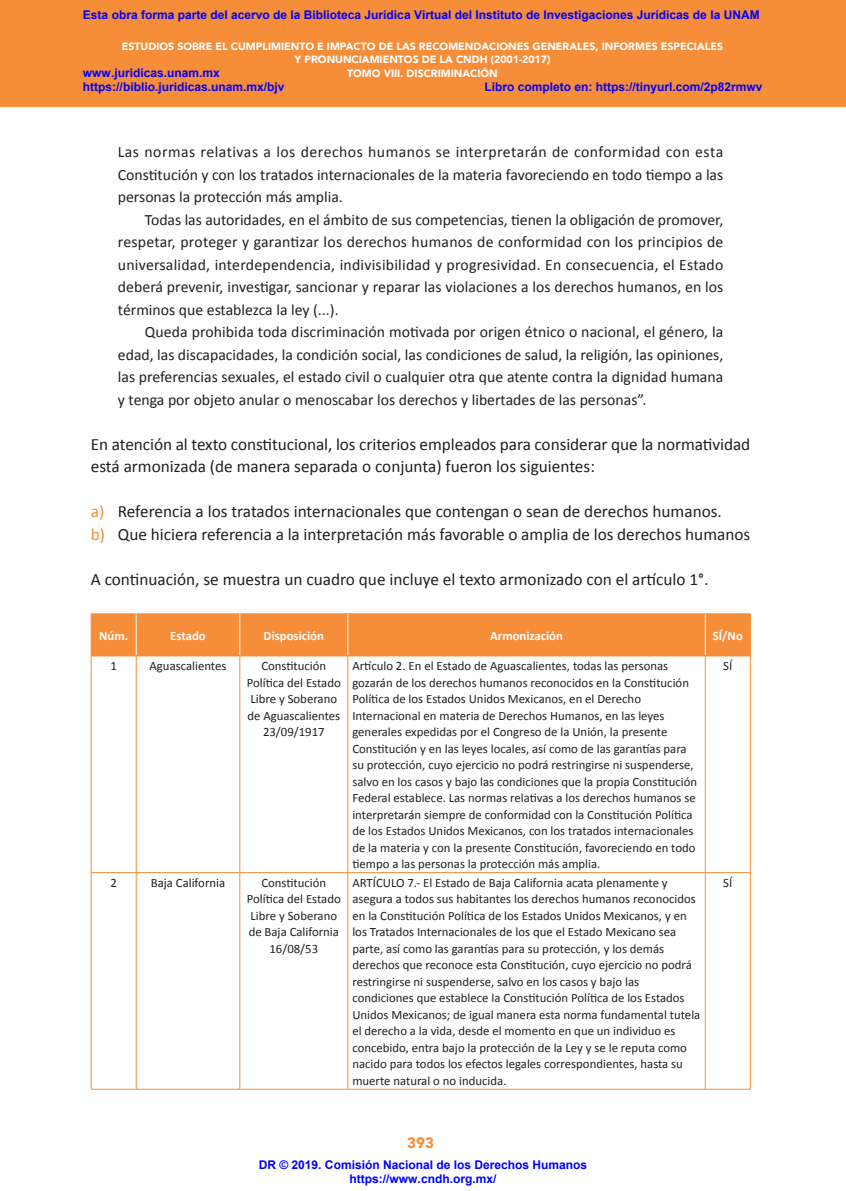
<style>
.page{position:relative;width:846px;height:1191px;background:#fff}
.page>*{position:absolute;margin:0;border:0;box-sizing:border-box;transform-origin:0 0}
.t1{font:17.25px/22.5px "Calibri";color:#231f20}
.t2{font:15.75px/22.5px "Calibri";color:#231f20;text-align:justify}
.t3{font:900 15px "Avenir";color:#f68d38}
.t4{font:12.75px/16.5px "Calibri";color:#231f20;text-align:center}
.t5{font:700 12.75px "Calibri";color:#fff}
.t6{font:700 12px/14.4px "Arial";color:#00f}
.t7{font:900 10.5px/13.5px "Avenir";color:#fff;text-align:center}
.s1{color:#f68d38}
</style>
<div class="page">
<div style="left:0;top:0;width:845px;height:106px;background:#f68d38"></div>
<div style="left:92px;top:614px;width:657px;height:41px;background:#f68d38"></div>
<hr style="left:136px;top:614px;width:1px;height:41px;background:#fff">
<hr style="left:239px;top:614px;width:1px;height:41px;background:#fff">
<hr style="left:347px;top:614px;width:1px;height:41px;background:#fff">
<hr style="left:704px;top:614px;width:1px;height:41px;background:#fff">
<hr style="left:91px;top:656px;width:1px;height:216px;background:#f68d38">
<hr style="left:136px;top:656px;width:1px;height:216px;background:#f68d38">
<hr style="left:239px;top:656px;width:1px;height:216px;background:#f68d38">
<hr style="left:347px;top:656px;width:1px;height:216px;background:#f68d38">
<hr style="left:704px;top:656px;width:1px;height:216px;background:#f68d38">
<hr style="left:749px;top:656px;width:1px;height:216px;background:#f68d38">
<hr style="left:91px;top:872px;width:45px;height:1px;background:#f68d38">
<hr style="left:91px;top:873px;width:1px;height:215px;background:#f68d38">
<hr style="left:136px;top:872px;width:104px;height:1px;background:#f68d38">
<hr style="left:136px;top:873px;width:1px;height:215px;background:#f68d38">
<hr style="left:240px;top:872px;width:108px;height:1px;background:#f68d38">
<hr style="left:239px;top:873px;width:1px;height:215px;background:#f68d38">
<hr style="left:348px;top:872px;width:357px;height:1px;background:#f68d38">
<hr style="left:347px;top:873px;width:1px;height:215px;background:#f68d38">
<hr style="left:705px;top:872px;width:45px;height:1px;background:#f68d38">
<hr style="left:704px;top:873px;width:1px;height:215px;background:#f68d38">
<hr style="left:749px;top:873px;width:1px;height:215px;background:#f68d38">
<hr style="left:91px;top:1088px;width:45px;height:1px;background:#f68d38">
<hr style="left:136px;top:1088px;width:104px;height:1px;background:#f68d38">
<hr style="left:240px;top:1088px;width:108px;height:1px;background:#f68d38">
<hr style="left:348px;top:1088px;width:357px;height:1px;background:#f68d38">
<hr style="left:705px;top:1088px;width:45px;height:1px;background:#f68d38">
<hr style="left:91px;top:613px;width:45px;height:1px;background:#f68d38">
<hr style="left:91px;top:614px;width:1px;height:41px;background:#f68d38">
<hr style="left:136px;top:613px;width:104px;height:1px;background:#f68d38">
<hr style="left:240px;top:613px;width:108px;height:1px;background:#f68d38">
<hr style="left:348px;top:613px;width:357px;height:1px;background:#f68d38">
<hr style="left:705px;top:613px;width:45px;height:1px;background:#f68d38">
<hr style="left:91px;top:655px;width:45px;height:1px;background:#f68d38">
<hr style="left:136px;top:655px;width:104px;height:1px;background:#f68d38">
<hr style="left:240px;top:655px;width:108px;height:1px;background:#f68d38">
<hr style="left:348px;top:655px;width:357px;height:1px;background:#f68d38">
<hr style="left:705px;top:655px;width:45px;height:1px;background:#f68d38">
<hr style="left:749px;top:614px;width:1px;height:41px;background:#f68d38">
<p class="t6" style="left:83px;top:8px;width:678px">Esta obra forma parte del acervo de la Biblioteca Jurídica Virtual del Instituto de Investigaciones Jurídicas de la UNAM</p>
<p class="t7" style="left:122px;top:39px;width:602px">ESTUDIOS SOBRE EL CUMPLIMIENTO E IMPACTO DE LAS RECOMENDACIONES GENERALES, INFORMES ESPECIALES<br>Y PRONUNCIAMIENTOS DE LA CNDH (2001-2017)<br>TOMO VIII. DISCRIMINACIÓN</p>
<p class="t6" style="left:83px;top:65px;width:203px">www.juridicas.unam.mx https://biblio.juridicas.unam.mx/bjv</p>
<p class="t6" style="left:484px;top:80px;width:280px">Libro completo en: https://tinyurl.com/2p82rmwv</p>
<p class="t2" style="left:118px;top:141px;width:607px">Las normas relativas a los derechos humanos se interpretarán de conformidad con esta Constitución y con los tratados internacionales de la materia favoreciendo en todo tiempo a las personas la protección más amplia.</p>
<p class="t2" style="left:118px;top:208px;width:607px;text-indent:27px">Todas las autoridades, en el ámbito de sus competencias, tienen la obligación de promover, respetar, proteger y garantizar los derechos humanos de conformidad con los principios de universalidad, interdependencia, indivisibilidad y progresividad. En consecuencia, el Estado deberá prevenir, investigar, sancionar y reparar las violaciones a los derechos humanos, en los términos que establezca la ley (...).</p>
<p class="t2" style="left:118px;top:321px;width:607px;text-indent:27px">Queda prohibida toda discriminación motivada por origen étnico o nacional, el género, la edad, las discapacidades, la condición social, las condiciones de salud, la religión, las opiniones, las preferencias sexuales, el estado civil o cualquier otra que atente contra la dignidad humana y tenga por objeto anular o menoscabar los derechos y libertades de las personas”.</p>
<h1 class="t1" style="left:91px;top:433px;width:661px">En atención al texto constitucional, los criterios empleados para considerar que la normatividad está armonizada (de manera separada o conjunta) fueron los siguientes:</h1>
<h1 class="t1" style="left:91px;top:500px;width:661px"><span class="s1">a)</span> Referencia a los tratados internacionales que contengan o sean de derechos humanos.<br><span class="s1">b)</span> Que hiciera referencia a la interpretación más favorable o amplia de los derechos humanos</h1>
<h1 class="t1" style="left:91px;top:568px;width:619px">A continuación, se muestra un cuadro que incluye el texto armonizado con el artículo 1°.</h1>
<p class="t5" style="left:99px;top:627px;width:31px">Núm.</p>
<p class="t5" style="left:170px;top:627px;width:37px">Estado</p>
<p class="t5" style="left:263px;top:627px;width:62px">Disposición</p>
<p class="t5" style="left:490px;top:627px;width:74px">Armonización</p>
<p class="t5" style="left:712px;top:627px;width:32px">SÍ/No</p>
<p class="t4" style="left:110px;top:657px;width:8px">1</p>
<p class="t4" style="left:149px;top:657px;width:78px">Aguascalientes</p>
<p class="t4" style="left:247px;top:657px;width:95px">Constitución<br>Política del Estado<br>Libre y Soberano de Aguascalientes<br>23/09/1917</p>
<p class="t4" style="left:352px;top:657px;width:346px;text-align:left">Artículo 2. En el Estado de Aguascalientes, todas las personas gozarán de los derechos humanos reconocidos en la Constitución Política de los Estados Unidos Mexicanos, en el Derecho Internacional en materia de Derechos Humanos, en las leyes generales expedidas por el Congreso de la Unión, la presente Constitución y en las leyes locales, así como de las garantías para su protección, cuyo ejercicio no podrá restringirse ni suspenderse, salvo en los casos y bajo las condiciones que la propia Constitución Federal establece. Las normas relativas a los derechos humanos se interpretarán siempre de conformidad con la Constitución Política de los Estados Unidos Mexicanos, con los tratados internacionales de la materia y con la presente Constitución, favoreciendo en todo tiempo a las personas la protección más amplia.</p>
<p class="t4" style="left:723px;top:657px;width:11px">SÍ</p>
<p class="t4" style="left:110px;top:874px;width:8px">2</p>
<p class="t4" style="left:151px;top:874px;width:76px">Baja California</p>
<p class="t4" style="left:247px;top:874px;width:95px">Constitución<br>Política del Estado<br>Libre y Soberano de Baja California<br>16/08/53</p>
<p class="t4" style="left:352px;top:874px;width:349px;text-align:left">ARTÍCULO 7.- El Estado de Baja California acata plenamente y asegura a todos sus habitantes los derechos humanos reconocidos en la Constitución Política de los Estados Unidos Mexicanos, y en los Tratados Internacionales de los que el Estado Mexicano sea parte, así como las garantías para su protección, y los demás derechos que reconoce esta Constitución, cuyo ejercicio no podrá restringirse ni suspenderse, salvo en los casos y bajo las condiciones que establece la Constitución Política de los Estados Unidos Mexicanos; de igual manera esta norma fundamental tutela el derecho a la vida, desde el momento en que un individuo es concebido, entra bajo la protección de la Ley y se le reputa como nacido para todos los efectos legales correspondientes, hasta su muerte natural o no inducida.</p>
<p class="t4" style="left:723px;top:874px;width:11px">SÍ</p>
<p class="t3" style="left:407px;top:1130px;width:28px">393</p>
<p class="t6" style="left:259px;top:1157px;width:330px;text-align:center">DR © 2019. Comisión Nacional de los Derechos Humanos https://www.cndh.org.mx/</p>
</div>
